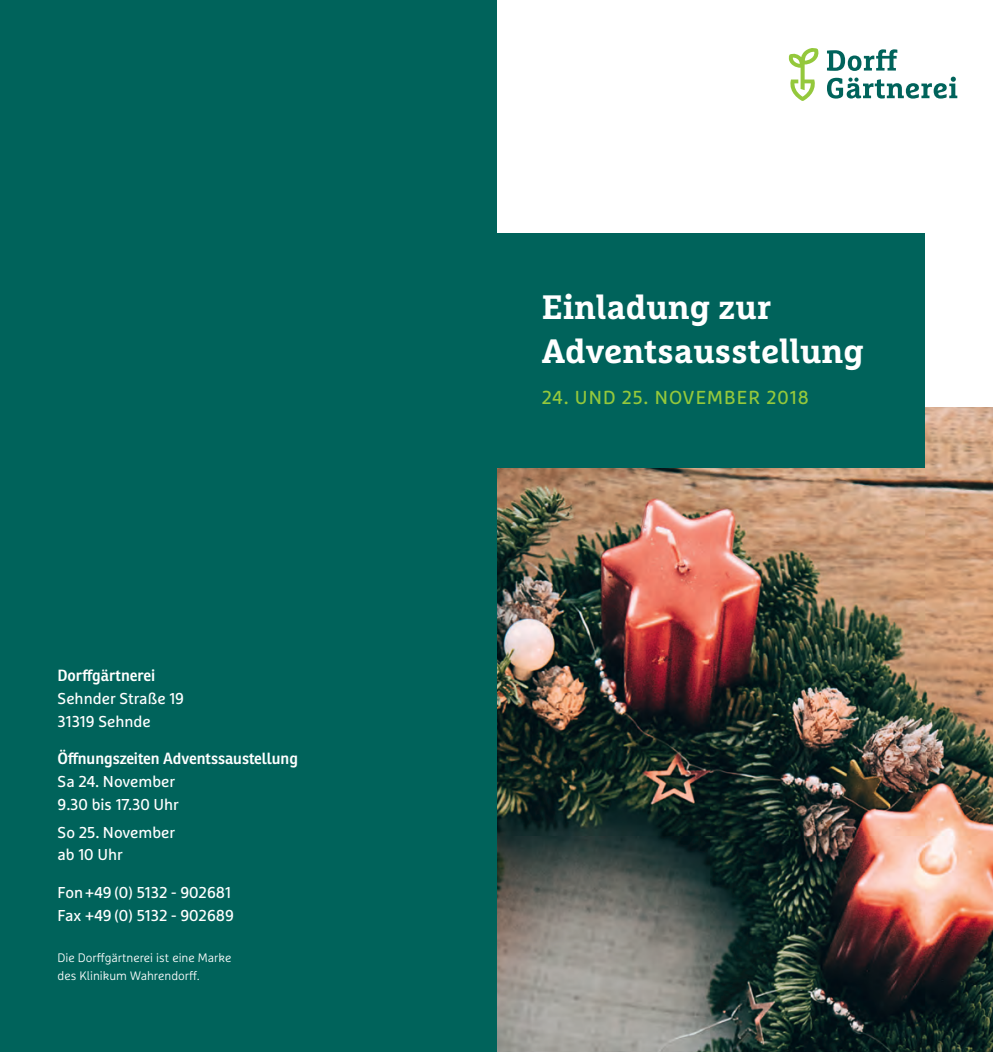
<style>
.page{position:relative;width:993px;height:1052px;background:#fff}
.page>*{position:absolute;margin:0;border:0;box-sizing:border-box;transform-origin:0 0}
.t1{font:700 33.77px/43.2px "Marselis Slab Pro";color:#fff}
.t2{font:18.72px "Marselis Pro";letter-spacing:.06em;color:#94c83c}
.t3{font:15.75px/22.8px "Marselis Pro";color:#fff}
.t4{font:600 15.75px "Ronnia";letter-spacing:-.005em;color:#fff}
.t5{font:300 12.25px/17.5px "Marselis Pro";color:#fff}
</style>
<div class="page">
<img style="left:496px;top:408px;width:496px;height:644px">
<div style="left:496px;top:233px;width:428px;height:234px;background:#00635b"></div>
<svg style="left:788px;top:48px;width:30px;height:53px"></svg>
<svg style="left:827px;top:49px;width:131px;height:50px"></svg>
<div style="left:0;top:0;width:496px;height:1052px;background:#00635b"></div>
<p class="t4" style="left:57px;top:666px;width:99px">Dorffgärtnerei</p>
<p class="t3" style="left:57px;top:687px;width:128px">Sehnder Straße 19<br>31319 Sehnde</p>
<p class="t4" style="left:57px;top:749px;width:242px">Öffnungszeiten Adventssaustellung</p>
<p class="t3" style="left:57px;top:770px;width:123px">Sa 24. November<br>9.30 bis 17.30 Uhr</p>
<p class="t3" style="left:57px;top:820px;width:119px">So 25. November ab 10 Uhr</p>
<p class="t3" style="left:57px;top:881px;width:178px">Fon+49 (0) 5132 - 902681<br>Fax +49 (0) 5132 - 902689</p>
<p class="t5" style="left:57px;top:949px;width:175px">Die Dorffgärtnerei ist eine Marke des Klinikum Wahrendorff.</p>
<h1 class="t1" style="left:541px;top:285px;width:324px">Einladung zur<br>Adventsausstellung</h1>
<p class="t2" style="left:541px;top:386px;width:268px">24. UND 25. NOVEMBER 2018</p>
</div>
